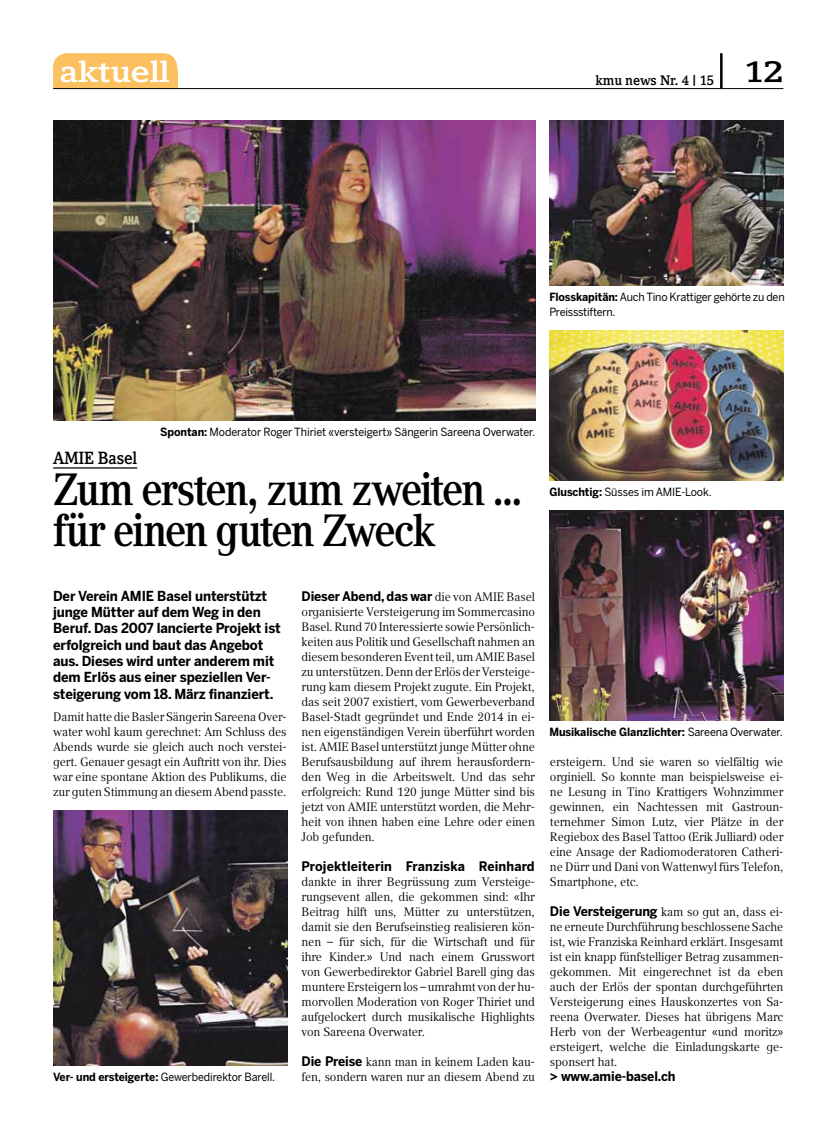
<style>
.page{position:relative;width:833px;height:1134px;background:#fff}
.page>*{position:absolute;margin:0;border:0;box-sizing:border-box;transform-origin:0 0}
.t1{font:700 45px/41.2px "Compatil Text LT Pro";letter-spacing:-.05em;color:#000;scale:.87 1}
.t2{font:700 30px "Compatil Letter LT Pro";letter-spacing:-.02em;color:#fff;scale:1.2 1}
.t3{font:700 17.5px "Compatil Letter LT Pro";letter-spacing:-.01em;color:#000;scale:.9 1}
.t4{font:700 13.75px/16.2px "Benton Sans";letter-spacing:-.01em;color:#000;scale:.95 1}
.t5{font:700 13.75px "Compatil Letter LT Pro";letter-spacing:-.01em;color:#000;scale:.95 1}
.t6{font:700 13.12px "Benton Sans";letter-spacing:-.01em;color:#000;scale:.95 1}
.t7{font:700 13.12px "Benton Sans";letter-spacing:.01em;color:#000;scale:.95 1}
.t8{font:12.25px/15px "Compatil Text LT Pro";letter-spacing:-.01em;color:#000;text-align:justify}
.t9{font:11.25px/15px "Benton Sans";letter-spacing:-.015em;color:#000;scale:.95 1}
.t10{font:700 11.25px "Benton Sans";letter-spacing:-.01em;color:#000;scale:.95 1}
.s1{font-weight:700}
.s2{font-family:"Compatil Text LT Pro";font-weight:400;font-size:12.25px}
.s3{font-family:"Benton Sans";font-weight:700;font-size:13.12px}
.s4{font-weight:400}
</style>
<div class="page">
<hr style="left:720px;top:53px;width:2px;height:36px;background:#000">
<img style="left:53px;top:121px;width:482px;height:300px">
<hr style="left:53px;top:467px;width:84px;height:2px;background:#000">
<div style="left:53px;top:53px;width:124px;height:36px;background:#fbc05f;border-radius:14px"></div>
<div style="left:53px;top:70px;width:124px;height:19px;background:#fbc05f"></div>
<hr style="left:53px;top:88px;width:730px;height:1px;background:#000">
<img style="left:549px;top:511px;width:234px;height:210px">
<img style="left:550px;top:121px;width:233px;height:165px">
<img style="left:549px;top:331px;width:234px;height:150px">
<img style="left:53px;top:811px;width:234px;height:255px">
<h2 class="t2" style="left:60px;top:54px;width:93px">aktuell</h2>
<p class="t5" style="left:595px;top:72px;width:199px">kmu news Nr. 4 | 15 <sup>12</sup></p>
<p class="t9" style="left:549px;top:289px;width:249px"><span class="s1">Flosskapitän:</span> Auch Tino Krattiger gehörte zu den<br>Preissstiftern.</p>
<p class="t9" style="left:160px;top:424px;width:396px"><span class="s1">Spontan:</span> Moderator Roger Thiriet «versteigert» Sängerin Sareena Overwater.</p>
<h3 class="t3" style="left:53px;top:447px;width:95px">AMIE Basel</h3>
<h1 class="t1" style="left:53px;top:469px;width:541px">Zum ersten, zum zweiten ... für einen guten Zweck</h1>
<p class="t4" style="left:53px;top:588px;width:241px">Der Verein AMIE Basel unterstützt junge Mütter auf dem Weg in den Beruf. Das 2007 lancierte Projekt ist erfolgreich und baut das Angebot aus. Dieses wird unter anderem mit dem Erlös aus einer speziellen Ver&shy;steigerung vom 18. März finanziert.</p>
<p class="t8" style="left:53px;top:709px;width:235px">Damit hatte die Basler Sängerin Sareena Over&shy;water wohl kaum gerechnet: Am Schluss des Abends wurde sie gleich auch noch verstei&shy;gert. Genauer gesagt ein Auftritt von ihr. Dies war eine spontane Aktion des Publikums, die zur guten Stimmung an diesem Abend passte.</p>
<p class="t9" style="left:53px;top:1069px;width:235px"><span class="s1">Ver- und ersteigerte:</span> Gewerbedirektor Barell.</p>
<p class="t6" style="left:301px;top:588px;width:247px">Dieser Abend, das war <span class="s2">die von AMIE Basel</span></p>
<p class="t8" style="left:301px;top:604px;width:235px">organisierte Versteigerung im Sommercasino Basel. Rund 70 Interessierte sowie Persönlich&shy;keiten aus Politik und Gesellschaft nahmen an diesem besonderen Event teil, um AMIE Basel zu unterstützen. Denn der Erlös der Versteige&shy;rung kam diesem Projekt zugute. Ein Projekt, das seit 2007 existiert, vom Gewerbeverband Basel-Stadt gegründet und Ende 2014 in ei&shy;nen eigenständigen Verein überführt worden ist. AMIE Basel unterstützt junge Mütter ohne Berufsausbildung auf ihrem herausfordern&shy;den Weg in die Arbeitswelt. Und das sehr erfolgreich: Rund 120 junge Mütter sind bis jetzt von AMIE unterstützt worden, die Mehr&shy;heit von ihnen haben eine Lehre oder einen Job gefunden.</p>
<p class="t7" style="left:301px;top:858px;width:247px">Projektleiterin Franziska Reinhard</p>
<p class="t8" style="left:301px;top:874px;width:235px">dankte in ihrer Begrüssung zum Versteige&shy;rungsevent allen, die gekommen sind: «Ihr Beitrag hilft uns, Mütter zu unterstützen, damit sie den Berufseinstieg realisieren kön&shy;nen – für sich, für die Wirtschaft und für ihre Kinder.» Und nach einem Grusswort von Gewerbedirektor Gabriel Barell ging das muntere Ersteigern los – umrahmt von der hu&shy;morvollen Moderation von Roger Thiriet und aufgelockert durch musikalische Highlights von Sareena Overwater.</p>
<p class="t8" style="left:301px;top:1054px;width:235px"><span class="s3">Die Preise</span> kann man in keinem Laden kau&shy;fen, sondern waren nur an diesem Abend zu</p>
<p class="t9" style="left:549px;top:484px;width:172px"><span class="s1">Gluschtig:</span> Süsses im AMIE-Look.</p>
<p class="t10" style="left:549px;top:725px;width:247px">Musikalische Glanzlichter: <span class="s4">Sareena Overwater.</span></p>
<p class="t8" style="left:550px;top:754px;width:235px">ersteigern. Und sie waren so vielfältig wie orginiell. So konnte man beispielsweise ei&shy;ne Lesung in Tino Krattigers Wohnzimmer gewinnen, ein Nachtessen mit Gastroun&shy;ternehmer Simon Lutz, vier Plätze in der Regiebox des Basel Tattoo (Erik Julliard) oder eine Ansage der Radiomoderatoren Catheri&shy;ne Dürr und Dani von Wattenwyl fürs Telefon, Smartphone, etc.</p>
<p class="t8" style="left:550px;top:904px;width:235px"><span class="s3">Die Versteigerung</span> kam so gut an, dass ei&shy;ne erneute Durchführung beschlossene Sache ist, wie Franziska Reinhard erklärt. Insgesamt ist ein knapp fünfstelliger Betrag zusammen&shy;gekommen. Mit eingerechnet ist da eben auch der Erlös der spontan durchgeführten Versteigerung eines Hauskonzertes von Sa&shy;reena Overwater. Dieses hat übrigens Marc Herb von der Werbeagentur «und moritz» ersteigert, welche die Einladungskarte ge&shy;sponsert hat.</p>
<p class="t6" style="left:550px;top:1068px;width:134px">&gt; www.amie-basel.ch</p>
</div>
